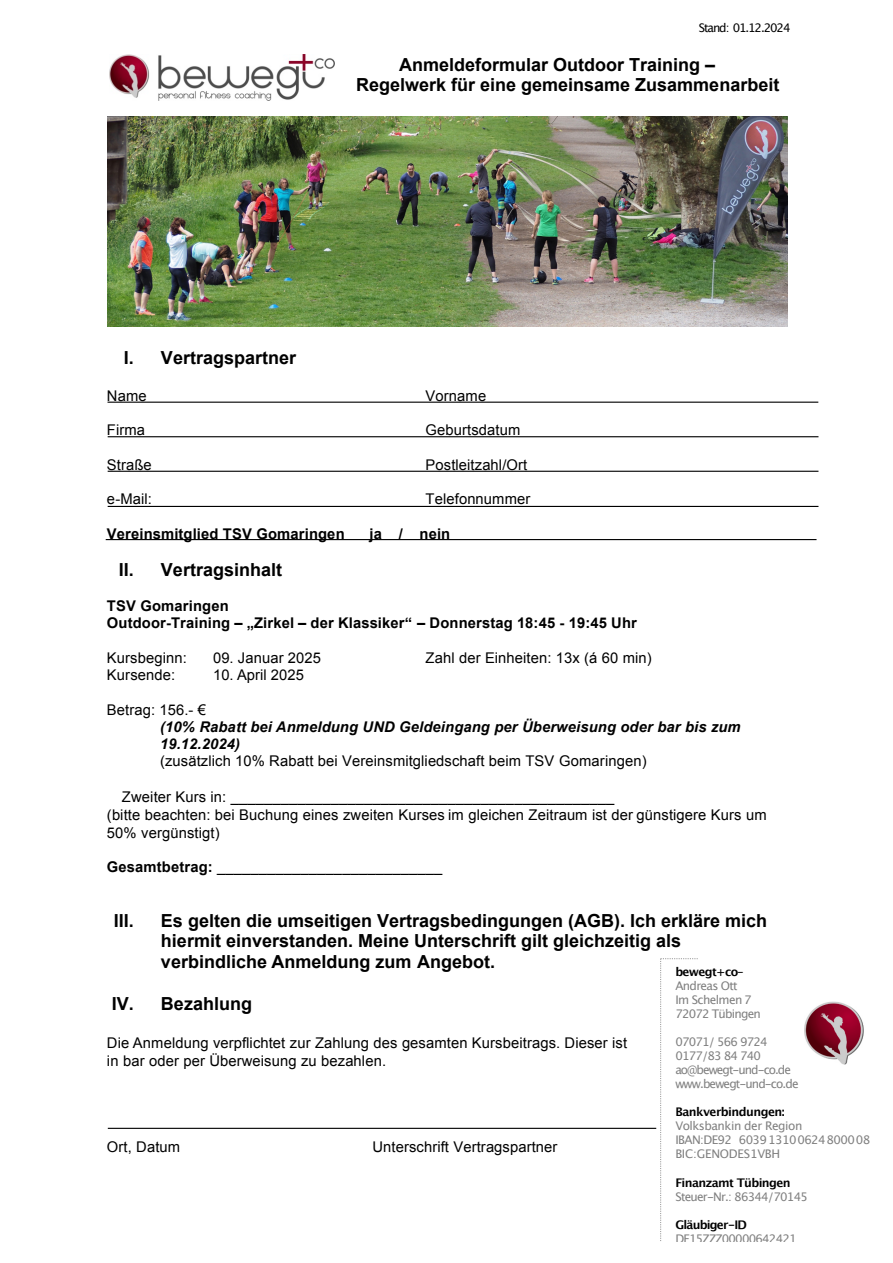
<style>
.page{position:relative;width:893px;height:1263px;background:#fff}
.page>*{position:absolute;margin:0;border:0;box-sizing:border-box;transform-origin:0 0}
.t1{font:700 18px/20.7px "Arial";color:#000}
.t2{font:14.7px/17.7px "Arial";letter-spacing:.005em;color:#000}
.t3{font:700 14.7px/17.2px "Arial";letter-spacing:.01em;color:#000}
.t4{font:italic 700 14.7px/17.2px "Arial";letter-spacing:.01em;color:#000}
.t5{font:11.85px/14.1px "Lucida Grande";letter-spacing:-.065em;color:#808080}
.t6{font:11.85px/14.1px "Lucida Grande";letter-spacing:-.04em;color:#808080}
.t7{font:700 11.85px "Lucida Grande";letter-spacing:-.05em;color:#000}
.t8{font:11.85px "Lucida Grande";letter-spacing:-.09em;color:#000}
.s1{font-weight:700}
</style>
<div class="page">
<img style="left:805px;top:1001px;width:59px;height:64px">
<img style="left:109px;top:54px;width:225px;height:46px">
<img style="left:108px;top:116px;width:679px;height:211px">
<hr style="left:108px;top:402px;width:710px;height:1px;background:#000">
<hr style="left:108px;top:436px;width:710px;height:1px;background:#000">
<hr style="left:108px;top:471px;width:710px;height:1px;background:#000">
<hr style="left:108px;top:506px;width:710px;height:1px;background:#000">
<svg style="left:660px;top:958px;width:38px;height:283px"></svg>
<hr style="left:108px;top:1128px;width:548px;height:1px;background:#000">
<hr style="left:106px;top:539px;width:710px;height:1px;background:#000">
<p class="t8" style="left:699px;top:23px;width:93px">Stand: 01.12.2024</p>
<p class="t1" style="left:356px;top:56px;width:425px;text-indent:43px">Anmeldeformular Outdoor Training –<br>Regelwerk für eine gemeinsame Zusammenarbeit</p>
<p class="t1" style="left:124px;top:349px;width:174px">I. Vertragspartner</p>
<p class="t2" style="left:107px;top:388px;width:41px">Name</p>
<p class="t2" style="left:426px;top:388px;width:62px">Vorname</p>
<p class="t2" style="left:107px;top:423px;width:40px">Firma</p>
<p class="t2" style="left:426px;top:423px;width:96px">Geburtsdatum</p>
<p class="t2" style="left:107px;top:457px;width:46px">Straße</p>
<p class="t2" style="left:426px;top:457px;width:103px">Postleitzahl/Ort</p>
<p class="t2" style="left:107px;top:491px;width:46px">e-Mail:</p>
<p class="t2" style="left:426px;top:491px;width:106px">Telefonnummer</p>
<p class="t3" style="left:107px;top:526px;width:239px">Vereinsmitglied TSV Gomaringen</p>
<p class="t3" style="left:370px;top:526px;width:82px">ja / nein</p>
<p class="t1" style="left:119px;top:561px;width:165px">II. Vertragsinhalt</p>
<p class="t3" style="left:107px;top:599px;width:531px">TSV Gomaringen<br>Outdoor-Training – „Zirkel – der Klassiker“ – Donnerstag 18:45 - 19:45 Uhr</p>
<p class="t2" style="left:107px;top:650px;width:81px">Kursbeginn:</p>
<p class="t2" style="left:213px;top:650px;width:109px">09. Januar 2025</p>
<p class="t2" style="left:426px;top:650px;width:228px">Zahl der Einheiten: 13x (á 60 min)</p>
<p class="t2" style="left:107px;top:668px;width:70px">Kursende:</p>
<p class="t2" style="left:213px;top:668px;width:92px">10. April 2025</p>
<p class="t2" style="left:107px;top:702px;width:100px">Betrag: 156.- €</p>
<p class="t4" style="left:160px;top:720px;width:582px">(10% Rabatt bei Anmeldung UND Geldeingang per Überweisung oder bar bis zum<br>19.12.2024)</p>
<p class="t2" style="left:160px;top:754px;width:488px">(zusätzlich 10% Rabatt bei Vereinsmitgliedschaft beim TSV Gomaringen)</p>
<p class="t2" style="left:107px;top:790px;width:661px;text-indent:15px">Zweiter Kurs in: ______________________________________________<br>(bitte beachten: bei Buchung eines zweiten Kurses im gleichen Zeitraum ist der günstigere Kurs um<br>50% vergünstigt)</p>
<p class="t2" style="left:107px;top:859px;width:337px"><span class="s1">Gesamtbetrag:</span> ___________________________</p>
<p class="t1" style="left:114px;top:912px;width:22px">III.</p>
<p class="t1" style="left:161px;top:912px;width:608px">Es gelten die umseitigen Vertragsbedingungen (AGB). Ich erkläre mich hiermit einverstanden. Meine Unterschrift gilt gleichzeitig als verbindliche Anmeldung zum Angebot.</p>
<p class="t1" style="left:112px;top:995px;width:142px">IV. Bezahlung</p>
<p class="t2" style="left:107px;top:1036px;width:522px;line-height:17.2px">Die Anmeldung verpflichtet zur Zahlung des gesamten Kursbeitrags. Dieser ist in bar oder per Überweisung zu bezahlen.</p>
<p class="t7" style="left:675px;top:966px;width:70px">bewegt+co–</p>
<p class="t5" style="left:675px;top:979px;width:87px">Andreas Ott<br>Im Schelmen 7<br>72072 Tübingen</p>
<p class="t5" style="left:675px;top:1036px;width:125px">07071/ 566 9724<br>0177/83 84 740 ao@bewegt-und-co.de www.bewegt-und-co.de</p>
<p class="t7" style="left:675px;top:1107px;width:111px">Bankverbindungen:</p>
<p class="t6" style="left:675px;top:1120px;width:196px">Volksbankin der Region<br>IBAN:DE92 603913100624800008<br>BIC:GENODES1VBH</p>
<p class="t7" style="left:675px;top:1177px;width:117px">Finanzamt Tübingen</p>
<p class="t5" style="left:675px;top:1190px;width:134px">Steuer-Nr.: 86344/70145</p>
<p class="t7" style="left:675px;top:1220px;width:73px">Gläubiger-ID</p>
<p class="t5" style="left:675px;top:1232px;width:123px">DE15ZZZ00000642421</p>
<p class="t2" style="left:107px;top:1139px;width:75px">Ort, Datum</p>
<p class="t2" style="left:372px;top:1139px;width:187px">Unterschrift Vertragspartner</p>
</div>
